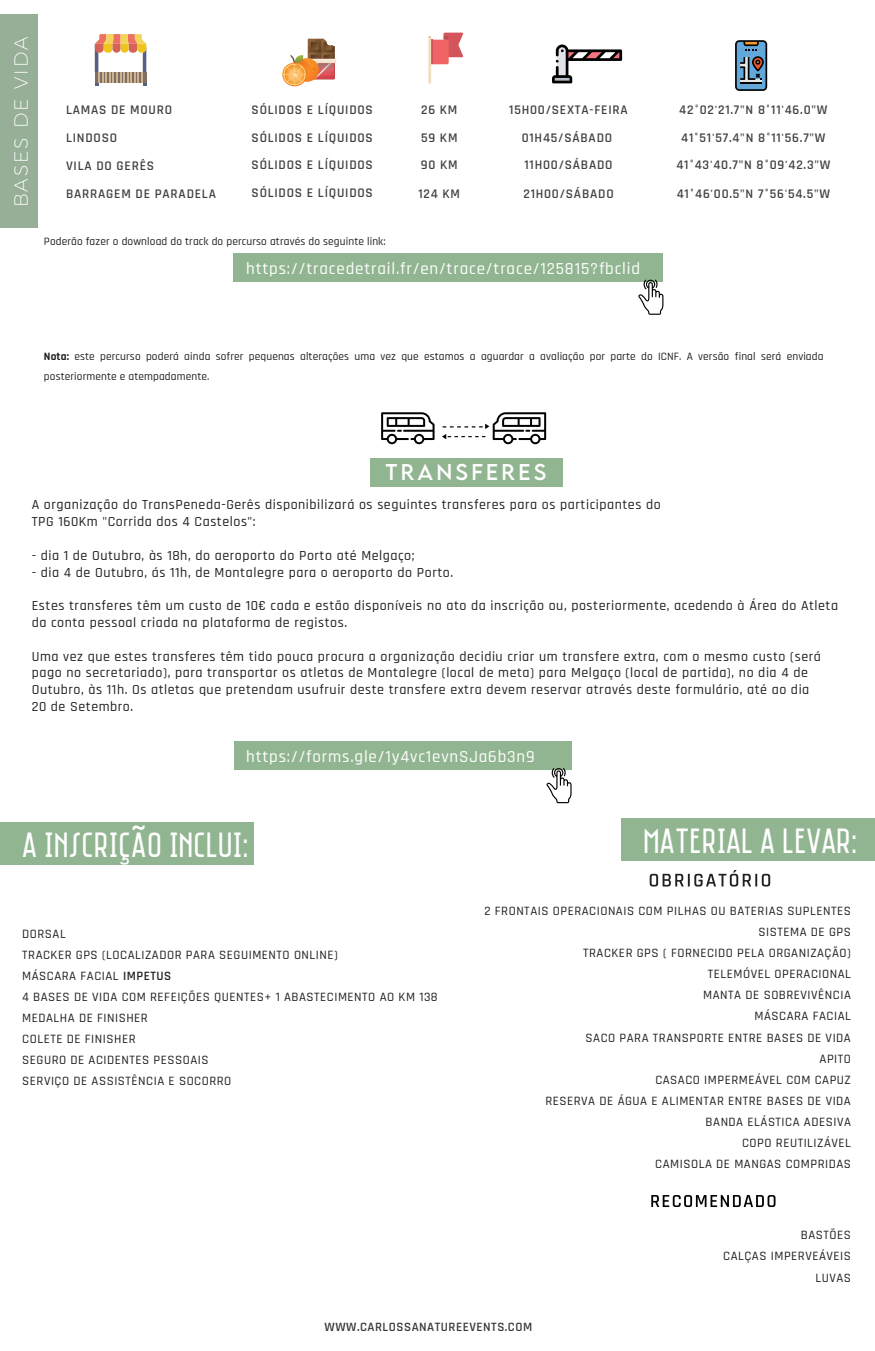
<style>
.page{position:relative;width:875px;height:1351px;background:#fff}
.page>*{position:absolute;margin:0;border:0;box-sizing:border-box;transform-origin:0 0}
.t1{font:35.79px "Saniretro";color:#fff}
.t2{font:20.3px "LEMONMILK";letter-spacing:.16em;color:#fff}
.t3{font:200 19.07px "Montserrat";letter-spacing:.1em;color:#fff}
.t4{font:500 16.97px "Rajdhani";letter-spacing:.05em;color:#fff}
.t5{font:500 14px/16.8px "Rajdhani";letter-spacing:.04em;color:#231f20}
.t6{font:600 13.21px/28.2px "Rajdhani";letter-spacing:.06em;color:#414042}
.t7{font:500 12.86px/21px "Rajdhani";letter-spacing:.04em;color:#231f20;text-align:right}
.t8{font:600 12.86px "Rajdhani";letter-spacing:.04em;color:#383838}
.t9{font:500 11.38px/20.1px "Rajdhani";letter-spacing:.01em;color:#231f20}
.s1{font-weight:700}
.s2{font-weight:600}
</style>
<div class="page">
<svg style="left:650px;top:870px;width:120px;height:16px"></svg>
<div style="left:0;top:823px;width:254px;height:42px;background:#91b591"></div>
<div style="left:370px;top:458px;width:193px;height:29px;background:#91b591"></div>
<div style="left:621px;top:819px;width:254px;height:42px;background:#91b591"></div>
<svg style="left:651px;top:1195px;width:125px;height:12px"></svg>
<svg style="left:381px;top:412px;width:54px;height:32px"></svg>
<svg style="left:442px;top:412px;width:104px;height:32px"></svg>
<div style="left:0;top:14px;width:37px;height:214px;background:#98af97"></div>
<svg style="left:95px;top:34px;width:51px;height:52px"></svg>
<hr style="left:428px;top:36px;width:3px;height:48px;background:#f0dcbe">
<svg style="left:428px;top:33px;width:35px;height:31px"></svg>
<svg style="left:552px;top:45px;width:70px;height:38px"></svg>
<svg style="left:282px;top:39px;width:54px;height:47px"></svg>
<svg style="left:735px;top:40px;width:32px;height:51px;background:#55748c"></svg>
<div style="left:234px;top:253px;width:429px;height:29px;background:#91b591"></div>
<svg style="left:638px;top:280px;width:25px;height:35px"></svg>
<div style="left:234px;top:741px;width:337px;height:29px;background:#91b591"></div>
<svg style="left:546px;top:768px;width:26px;height:35px"></svg>
<h3 class="t3" style="left:7px;top:207px;width:172px;rotate:-90deg">BASES DE VIDA</h3>
<p class="t6" style="left:66px;top:96px;width:108px">LAMAS DE MOURO</p>
<p class="t6" style="left:252px;top:96px;width:123px">SÓLIDOS E LÍQUIDOS<br>SÓLIDOS E LÍQUIDOS</p>
<p class="t6" style="left:421px;top:96px;width:38px">26 KM<br>59 KM</p>
<p class="t6" style="left:252px;top:151px;width:123px">SÓLIDOS E LÍQUIDOS</p>
<p class="t6" style="left:421px;top:151px;width:38px">90 KM</p>
<p class="t6" style="left:252px;top:179px;width:123px">SÓLIDOS E LÍQUIDOS</p>
<p class="t6" style="left:418px;top:180px;width:43px">124 KM</p>
<p class="t6" style="left:66px;top:124px;width:151px">LINDOSO<br>VILA DO GERÊS<br>BARRAGEM DE PARADELA</p>
<p class="t9" style="left:44px;top:231px;width:343px">Poderão fazer o download do track do percurso através do seguinte link:</p>
<p class="t6" style="left:509px;top:96px;width:120px">15H00/SEXTA-FEIRA</p>
<p class="t6" style="left:679px;top:96px;width:150px">42°02'21.7"N 8°11'46.0"W</p>
<p class="t6" style="left:522px;top:124px;width:92px">01H45/SÁBADO</p>
<p class="t6" style="left:681px;top:124px;width:146px">41°51'57.4"N 8°11'56.7"W</p>
<p class="t6" style="left:524px;top:151px;width:90px">11H00/SÁBADO</p>
<p class="t6" style="left:676px;top:151px;width:156px">41°43'40.7"N 8°09'42.3"W</p>
<p class="t6" style="left:523px;top:180px;width:92px">21H00/SÁBADO</p>
<p class="t6" style="left:677px;top:180px;width:155px">41°46'00.5"N 7°56'54.5"W</p>
<p class="t4" style="left:246px;top:258px;width:395px">https://tracedetrail.fr/en/trace/trace/125815?fbclid</p>
<p class="t9" style="left:44px;top:347px;width:781px"><span class="s1">Nota:</span> este percurso poderá ainda sofrer pequenas alterações uma vez que estamos a aguardar a avaliação por parte do ICNF. A versão final será enviada posteriormente e atempadamente.</p>
<h2 class="t2" style="left:386px;top:459px;width:162px">TRANSFERES</h2>
<p class="t5" style="left:32px;top:497px;width:631px">A organização do TransPeneda-Gerês disponibilizará os seguintes transferes para os participantes do<br>TPG 160Km "Corrida dos 4 Castelos":</p>
<p class="t5" style="left:32px;top:547px;width:384px">- dia 1 de Outubro, às 18h, do aeroporto do Porto até Melgaço;</p>
<p class="t5" style="left:32px;top:564px;width:423px">- dia 4 de Outubro, ás 11h, de Montalegre para o aeroporto do Porto.</p>
<p class="t5" style="left:32px;top:598px;width:808px">Estes transferes têm um custo de 10€ cada e estão disponíveis no ato da inscrição ou, posteriormente, acedendo à Área do Atleta da conta pessoal criada na plataforma de registos.</p>
<p class="t5" style="left:32px;top:648px;width:791px">Uma vez que estes transferes têm tido pouca procura a organização decidiu criar um transfere extra, com o mesmo custo (será pago no secretariado), para transportar os atletas de Montalegre (local de meta) para Melgaço (local de partida), no dia 4 de Outubro, às 11h. Os atletas que pretendam usufruir deste transfere extra devem reservar através deste formulário, até ao dia 20 de Setembro.</p>
<p class="t4" style="left:246px;top:747px;width:290px">https://forms.gle/1y4vc1evnSJa6b3n9</p>
<h1 class="t1" style="left:22px;top:824px;width:228px">A INSCRIÇÃO INCLUI:</h1>
<h1 class="t1" style="left:643px;top:820px;width:215px">MATERIAL A LEVAR:</h1>
<p class="t7" style="left:22px;top:923px;width:417px;text-align:left">DORSAL<br>TRACKER GPS (LOCALIZADOR PARA SEGUIMENTO ONLINE)<br>MÁSCARA FACIAL <span class="s2">IMPETUS<br></span>4 BASES DE VIDA COM REFEIÇÕES QUENTES+ 1 ABASTECIMENTO AO KM 138<br>MEDALHA DE FINISHER<br>COLETE DE FINISHER<br>SEGURO DE ACIDENTES PESSOAIS<br>SERVIÇO DE ASSISTÊNCIA E SOCORRO</p>
<p class="t7" style="left:484px;top:901px;width:368px">2 FRONTAIS OPERACIONAIS COM PILHAS OU BATERIAS SUPLENTES<br>SISTEMA DE GPS<br>TRACKER GPS ( FORNECIDO PELA ORGANIZAÇÃO)<br>TELEMÓVEL OPERACIONAL<br>MANTA DE SOBREVIVÊNCIA<br>MÁSCARA FACIAL<br>SACO PARA TRANSPORTE ENTRE BASES DE VIDA<br>APITO<br>CASACO IMPERMEÁVEL COM CAPUZ<br>RESERVA DE ÁGUA E ALIMENTAR ENTRE BASES DE VIDA<br>BANDA ELÁSTICA ADESIVA<br>COPO REUTILIZÁVEL<br>CAMISOLA DE MANGAS COMPRIDAS</p>
<p class="t7" style="left:723px;top:1225px;width:129px">BASTÕES<br>CALÇAS IMPERVEÁVEIS<br>LUVAS</p>
<p class="t8" style="left:325px;top:1319px;width:209px">WWW.CARLOSSANATUREEVENTS.COM</p>
</div>
